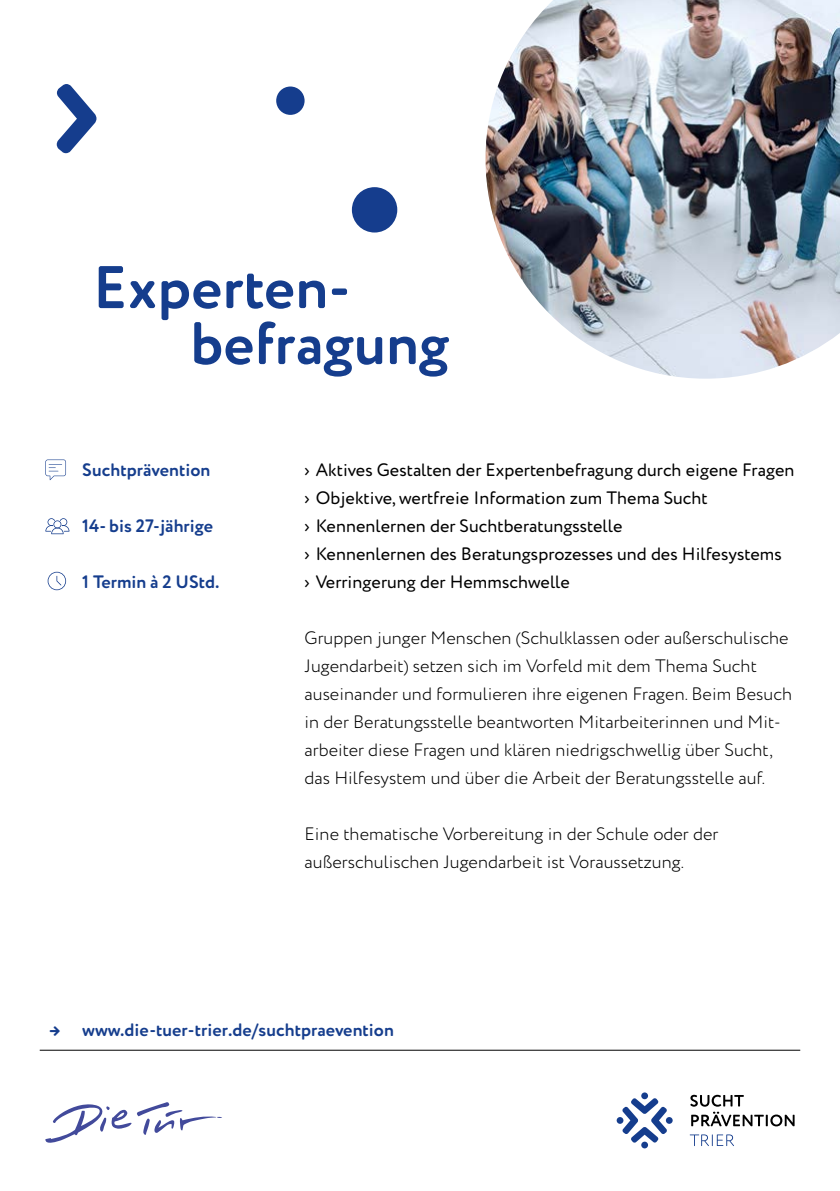
<style>
.page{position:relative;width:840px;height:1191px;background:#fff}
.page>*{position:absolute;margin:0;border:0;box-sizing:border-box;transform-origin:0 0}
.t1{font:700 60px/56px "Circe Rounded";color:#153d8d}
.t2{font:300 18px/28px "Circe Rounded";color:#000}
.t3{font:18px/28px "Circe Rounded";color:#000}
.t4{font:700 18px "Circe Rounded";color:#153d8d}
</style>
<div class="page">
<div style="left:641px;top:1092px;width:6px;height:7px;background:#153d8d;border-radius:50%"></div>
<div style="left:641px;top:1141px;width:6px;height:7px;background:#153d8d;border-radius:50%"></div>
<svg style="left:665px;top:1117px;width:7px;height:6px"></svg>
<svg style="left:622px;top:1098px;width:44px;height:44px"></svg>
<div style="left:616px;top:1117px;width:7px;height:6px;background:#153d8d;border-radius:50%"></div>
<svg style="left:690px;top:1094px;width:104px;height:32px"></svg>
<svg style="left:689px;top:1134px;width:44px;height:12px"></svg>
<div style="left:351px;top:187px;width:46px;height:45px;background:#153d8d;border-radius:50%"></div>
<div style="left:276px;top:86px;width:28px;height:29px;background:#153d8d;border-radius:50%"></div>
<svg style="left:57px;top:84px;width:39px;height:69px"></svg>
<svg style="left:45px;top:459px;width:21px;height:21px"></svg>
<svg style="left:45px;top:518px;width:24px;height:16px"></svg>
<svg style="left:48px;top:572px;width:18px;height:18px"></svg>
<svg style="left:45px;top:1104px;width:86px;height:38px"></svg>
<svg style="left:137px;top:1102px;width:85px;height:32px"></svg>
<img style="left:485px;top:0;width:354px;height:379px">
<hr style="left:40px;top:1049px;width:759px;height:1px;background:#000">
<h1 class="t1" style="left:190px;top:261px;width:260px;text-indent:-97px">Experten&shy;befragung</h1>
<p class="t4" style="left:82px;top:459px;width:129px">Suchtprävention</p>
<p class="t4" style="left:82px;top:515px;width:132px">14- bis 27-jährige</p>
<p class="t4" style="left:82px;top:571px;width:139px">1 Termin à 2 UStd.</p>
<p class="t3" style="left:304px;top:457px;width:491px">› Aktives Gestalten der Expertenbefragung durch eigene Fragen › Objektive, wertfreie Information zum Thema Sucht<br>› Kennenlernen der Suchtberatungsstelle<br>› Kennenlernen des Beratungsprozesses und des Hilfesystems<br>› Verringerung der Hemmschwelle</p>
<p class="t2" style="left:304px;top:625px;width:489px">Gruppen junger Menschen (Schulklassen oder außerschulische Jugendarbeit) setzen sich im Vorfeld mit dem Thema Sucht auseinander und formulieren ihre eigenen Fragen. Beim Besuch in der Beratungsstelle beantworten Mitarbeiterinnen und Mit&shy;arbeiter diese Fragen und klären niedrigschwellig über Sucht, das Hilfesystem und über die Arbeit der Beratungsstelle auf.</p>
<p class="t2" style="left:304px;top:821px;width:415px">Eine thematische Vorbereitung in der Schule oder der außerschulischen Jugendarbeit ist Voraussetzung.</p>
<p class="t4" style="left:49px;top:1019px;width:346px">→ www.die-tuer-trier.de/suchtpraevention</p>
</div>
